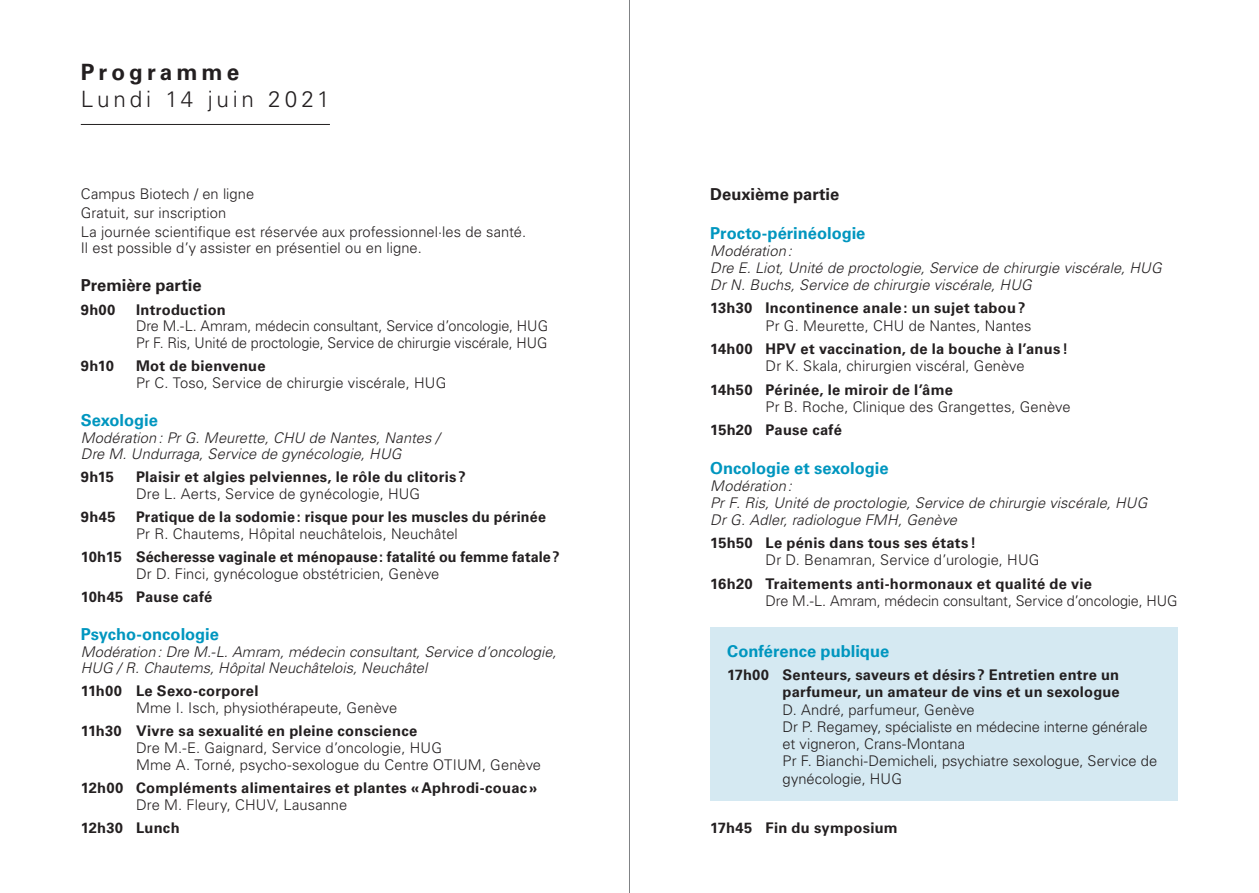
<style>
.page{position:relative;width:1259px;height:893px;background:#fff}
.page>*{position:absolute;margin:0;border:0;box-sizing:border-box;transform-origin:0 0}
.t1{font:300 22.5px "Univers LT Std";letter-spacing:.17em;color:#231f20}
.t2{font:700 22.5px "Univers LT Std";letter-spacing:.18em;color:#231f20}
.t3{font:700 16.5px "Univers LT Std";color:#0096bf}
.t4{font:700 16.5px "Univers LT Std";color:#231f20}
.t5{font:300 14.7px/17.2px "Univers LT Std";letter-spacing:.005em;color:#231f20}
.t6{font:700 14.7px/17.2px "Univers LT Std";letter-spacing:.015em;color:#231f20;text-align:right}
.t7{font:italic 300 14.7px/17.1px "Univers LT Std";letter-spacing:.005em;color:#231f20}
</style>
<div class="page">
<div style="left:710px;top:628px;width:468px;height:173px;background:#d5e9f2"></div>
<hr style="left:629px;top:0;width:1px;height:893px;background:#808285">
<hr style="left:81px;top:124px;width:249px;height:1px;background:#231f20">
<h1 class="t2" style="left:81px;top:59px;width:160px">Programme</h1>
<h1 class="t1" style="left:81px;top:86px;width:250px">Lundi 14 juin 2021</h1>
<p class="t5" style="left:81px;top:184px;width:447px;line-height:18.9px">Campus Biotech / en ligne<br>Gratuit, sur inscription<br>La journée scientifique est réservée aux professionnel·les de santé.</p>
<p class="t5" style="left:81px;top:240px;width:342px">Il est possible d’y assister en présentiel ou en ligne.</p>
<p class="t4" style="left:81px;top:276px;width:122px">Première partie</p>
<p class="t6" style="left:81px;top:301px;width:36px">9h00</p>
<p class="t6" style="left:136px;top:301px;width:91px">Introduction</p>
<p class="t5" style="left:136px;top:318px;width:413px;line-height:16.8px">Dre M.-L. Amram, médecin consultant, Service d’oncologie, HUG<br>Pr F. Ris, Unité de proctologie, Service de chirurgie viscérale, HUG</p>
<p class="t6" style="left:81px;top:357px;width:35px">9h10</p>
<p class="t6" style="left:136px;top:357px;width:131px">Mot de bienvenue</p>
<p class="t5" style="left:136px;top:374px;width:312px">Pr C. Toso, Service de chirurgie viscérale, HUG</p>
<p class="t3" style="left:81px;top:410px;width:79px">Sexologie</p>
<p class="t7" style="left:81px;top:429px;width:360px;line-height:16.6px">Modération: Pr G. Meurette, CHU de Nantes, Nantes /<br>Dre M. Undurraga, Service de gynécologie, HUG</p>
<p class="t6" style="left:81px;top:469px;width:35px">9h15</p>
<p class="t6" style="left:136px;top:469px;width:331px">Plaisir et algies pelviennes, le rôle du clitoris ?</p>
<p class="t5" style="left:136px;top:485px;width:286px">Dre L. Aerts, Service de gynécologie, HUG</p>
<p class="t6" style="left:81px;top:508px;width:36px">9h45</p>
<p class="t6" style="left:136px;top:508px;width:411px">Pratique de la sodomie: risque pour les muscles du périnée</p>
<p class="t5" style="left:136px;top:525px;width:323px">Pr R. Chautems, Hôpital neuchâtelois, Neuchâtel</p>
<p class="t6" style="left:81px;top:548px;width:480px">10h15 Sécheresse vaginale et ménopause: fatalité ou femme fatale?</p>
<p class="t5" style="left:136px;top:565px;width:305px">Dr D. Finci, gynécologue obstétricien, Genève</p>
<p class="t6" style="left:81px;top:588px;width:133px">10h45 Pause café</p>
<p class="t3" style="left:81px;top:624px;width:140px">Psycho-oncologie</p>
<p class="t7" style="left:81px;top:643px;width:477px">Modération: Dre M.-L. Amram, médecin consultant, Service d’oncologie,<br>HUG / R. Chautems, Hôpital Neuchâtelois, Neuchâtel</p>
<p class="t6" style="left:81px;top:683px;width:179px">11h00 Le Sexo-corporel</p>
<p class="t5" style="left:136px;top:699px;width:263px">Mme I. Isch, physiothérapeute, Genève</p>
<p class="t6" style="left:81px;top:723px;width:338px">11h30 Vivre sa sexualité en pleine conscience</p>
<p class="t5" style="left:136px;top:739px;width:406px;line-height:16.8px">Dre M.-E. Gaignard, Service d’oncologie, HUG<br>Mme A. Torné, psycho-sexologue du Centre OTIUM, Genève</p>
<p class="t6" style="left:81px;top:779px;width:458px">12h00 Compléments alimentaires et plantes «Aphrodi-couac»</p>
<p class="t5" style="left:136px;top:796px;width:213px">Dre M. Fleury, CHUV, Lausanne</p>
<p class="t6" style="left:81px;top:819px;width:100px">12h30 Lunch</p>
<p class="t4" style="left:710px;top:185px;width:130px">Deuxième partie</p>
<p class="t3" style="left:710px;top:223px;width:157px">Procto-périnéologie</p>
<p class="t7" style="left:710px;top:242px;width:453px">Modération:<br>Dre E. Liot, Unité de proctologie, Service de chirurgie viscérale, HUG<br>Dr N. Buchs, Service de chirurgie viscérale, HUG</p>
<p class="t6" style="left:710px;top:300px;width:316px">13h30 Incontinence anale: un sujet tabou?</p>
<p class="t5" style="left:765px;top:317px;width:267px">Pr G. Meurette, CHU de Nantes, Nantes</p>
<p class="t6" style="left:710px;top:340px;width:359px">14h00 HPV et vaccination, de la bouche à l’anus !</p>
<p class="t5" style="left:765px;top:357px;width:260px">Dr K. Skala, chirurgien viscéral, Genève</p>
<p class="t6" style="left:710px;top:381px;width:244px">14h50 Périnée, le miroir de l’âme</p>
<p class="t5" style="left:765px;top:398px;width:306px">Pr B. Roche, Clinique des Grangettes, Genève</p>
<p class="t6" style="left:710px;top:421px;width:133px">15h20 Pause café</p>
<p class="t3" style="left:710px;top:458px;width:180px">Oncologie et sexologie</p>
<p class="t7" style="left:710px;top:477px;width:438px">Modération:<br>Pr F. Ris, Unité de proctologie, Service de chirurgie viscérale, HUG<br>Dr G. Adler, radiologue FMH, Genève</p>
<p class="t6" style="left:710px;top:535px;width:267px">15h50 Le pénis dans tous ses états !</p>
<p class="t5" style="left:765px;top:552px;width:275px">Dr D. Benamran, Service d’urologie, HUG</p>
<p class="t6" style="left:710px;top:575px;width:383px">16h20 Traitements anti-hormonaux et qualité de vie</p>
<p class="t5" style="left:765px;top:592px;width:413px">Dre M.-L. Amram, médecin consultant, Service d’oncologie, HUG</p>
<p class="t3" style="left:727px;top:641px;width:163px">Conférence publique</p>
<p class="t6" style="left:727px;top:666px;width:394px">17h00 Senteurs, saveurs et désirs? Entretien entre un parfumeur, un amateur de vins et un sexologue</p>
<p class="t5" style="left:782px;top:701px;width:376px">D. André, parfumeur, Genève<br>Dr P. Regamey, spécialiste en médecine interne générale et vigneron, Crans-Montana<br>Pr F. Bianchi-Demicheli, psychiatre sexologue, Service de gynécologie, HUG</p>
<p class="t6" style="left:710px;top:819px;width:189px">17h45 Fin du symposium</p>
</div>
